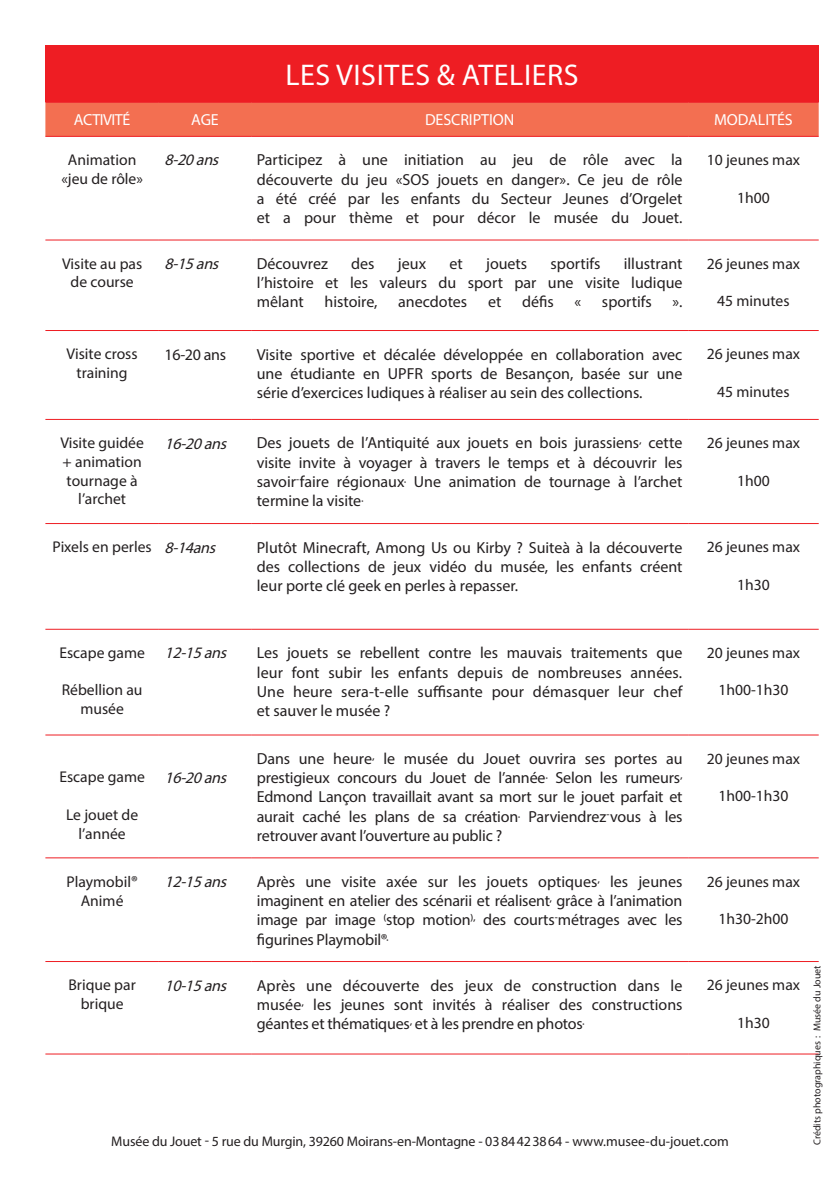
<style>
.page{position:relative;width:840px;height:1191px;background:#fff}
.page>*{position:absolute;margin:0;border:0;box-sizing:border-box;transform-origin:0 0}
.t1{font:30px "Myriad Pro";letter-spacing:.02em;color:#fff}
._01{font:16px/19.2px "Myriad Pro";color:#231f20;text-align:justify}
.t2{font:italic 16px "Myriad Pro";color:#231f20}
.t3{font:16px "Myriad Pro";letter-spacing:-.005em;color:#fff}
.t4{font:16px "Myriad Pro";letter-spacing:-.03em;color:#fff}
.TABLEAU-titre_et_mod{font:15.6px/18.8px "Myriad Pro";color:#231f20;text-align:center}
._05{font:15.6px/18.8px "Myriad Pro";color:#231f20;text-align:center}
.t5{font:14px "Myriad Pro";letter-spacing:-.01em;color:#231f20}
.t6{font:10px "Myriad Pro";color:#231f20}
.s1{font-size:16px}
</style>
<div class="page">
<div style="left:45px;top:46px;width:773px;height:56px;background:#ee1d23"></div>
<div style="left:45px;top:103px;width:773px;height:33px;background:#f36f51"></div>
<hr style="left:45px;top:45px;width:114px;height:1px;background:#ee1d23">
<hr style="left:159px;top:45px;width:92px;height:1px;background:#ee1d23">
<hr style="left:251px;top:45px;width:436px;height:1px;background:#ee1d23">
<hr style="left:687px;top:45px;width:131px;height:1px;background:#ee1d23">
<hr style="left:45px;top:102px;width:114px;height:1px;background:#ee1d23">
<hr style="left:159px;top:102px;width:92px;height:1px;background:#ee1d23">
<hr style="left:251px;top:102px;width:436px;height:1px;background:#ee1d23">
<hr style="left:687px;top:102px;width:131px;height:1px;background:#ee1d23">
<hr style="left:45px;top:136px;width:114px;height:1px;background:#ee1d23">
<hr style="left:159px;top:136px;width:92px;height:1px;background:#ee1d23">
<hr style="left:251px;top:136px;width:436px;height:1px;background:#ee1d23">
<hr style="left:687px;top:136px;width:131px;height:1px;background:#ee1d23">
<hr style="left:45px;top:239px;width:114px;height:1px;background:#ee1d23">
<hr style="left:159px;top:239px;width:92px;height:1px;background:#ee1d23">
<hr style="left:251px;top:239px;width:436px;height:1px;background:#ee1d23">
<hr style="left:687px;top:239px;width:131px;height:1px;background:#ee1d23">
<hr style="left:45px;top:330px;width:114px;height:1px;background:#ee1d23">
<hr style="left:159px;top:330px;width:92px;height:1px;background:#ee1d23">
<hr style="left:251px;top:330px;width:436px;height:1px;background:#ee1d23">
<hr style="left:687px;top:330px;width:131px;height:1px;background:#ee1d23">
<hr style="left:45px;top:419px;width:114px;height:1px;background:#ee1d23">
<hr style="left:159px;top:419px;width:92px;height:1px;background:#ee1d23">
<hr style="left:251px;top:419px;width:436px;height:1px;background:#ee1d23">
<hr style="left:687px;top:419px;width:131px;height:1px;background:#ee1d23">
<hr style="left:45px;top:523px;width:114px;height:1px;background:#ee1d23">
<hr style="left:159px;top:523px;width:92px;height:1px;background:#ee1d23">
<hr style="left:251px;top:523px;width:436px;height:1px;background:#ee1d23">
<hr style="left:687px;top:523px;width:131px;height:1px;background:#ee1d23">
<hr style="left:45px;top:629px;width:114px;height:1px;background:#ee1d23">
<hr style="left:159px;top:629px;width:92px;height:1px;background:#ee1d23">
<hr style="left:251px;top:629px;width:436px;height:1px;background:#ee1d23">
<hr style="left:687px;top:629px;width:131px;height:1px;background:#ee1d23">
<hr style="left:45px;top:734px;width:114px;height:1px;background:#ee1d23">
<hr style="left:159px;top:734px;width:92px;height:1px;background:#ee1d23">
<hr style="left:251px;top:734px;width:436px;height:1px;background:#ee1d23">
<hr style="left:687px;top:734px;width:131px;height:1px;background:#ee1d23">
<hr style="left:45px;top:857px;width:114px;height:1px;background:#ee1d23">
<hr style="left:159px;top:857px;width:92px;height:1px;background:#ee1d23">
<hr style="left:251px;top:857px;width:436px;height:1px;background:#ee1d23">
<hr style="left:687px;top:857px;width:131px;height:1px;background:#ee1d23">
<hr style="left:45px;top:961px;width:114px;height:1px;background:#ee1d23">
<hr style="left:159px;top:961px;width:92px;height:1px;background:#ee1d23">
<hr style="left:251px;top:961px;width:436px;height:1px;background:#ee1d23">
<hr style="left:687px;top:961px;width:131px;height:1px;background:#ee1d23">
<hr style="left:45px;top:1053px;width:114px;height:1px;background:#ee1d23">
<hr style="left:159px;top:1053px;width:92px;height:1px;background:#ee1d23">
<hr style="left:251px;top:1053px;width:436px;height:1px;background:#ee1d23">
<hr style="left:687px;top:1053px;width:131px;height:1px;background:#ee1d23">
<p class="t1" style="left:285px;top:57px;width:295px">LES VISITES &amp; ATELIERS</p>
<p class="t4" style="left:74px;top:110px;width:58px">ACTIVITÉ</p>
<p class="t3" style="left:191px;top:110px;width:29px">AGE</p>
<p class="t3" style="left:425px;top:110px;width:91px">DESCRIPTION</p>
<p class="t3" style="left:713px;top:110px;width:80px">MODALITÉS</p>
<p class="TABLEAU-titre_et_mod" style="left:68px;top:150px;width:70px">Animation</p>
<p class="TABLEAU-titre_et_mod" style="left:61px;top:169px;width:83px">«jeu de rôle»</p>
<p class="t2" style="left:164px;top:150px;width:60px">8-20ans</p>
<p class="_01" style="left:257px;top:150px;width:427px">Participez à une initiation au jeu de rôle avec la découverte du jeu «SOS jouets en danger». Ce jeu de rôle a été créé par les enfants du Secteur Jeunes d’Orgelet et a pour thème et pour décor le musée du Jouet.</p>
<p class="TABLEAU-titre_et_mod" style="left:706px;top:150px;width:95px">10 jeunes max</p>
<p class="TABLEAU-titre_et_mod" style="left:736px;top:188px;width:34px">1h00</p>
<p class="TABLEAU-titre_et_mod" style="left:62px;top:254px;width:82px">Visite au pas de course</p>
<p class="t2" style="left:164px;top:254px;width:60px">8-15ans</p>
<p class="_01" style="left:257px;top:254px;width:73px">Découvrez</p>
<p class="_01" style="left:351px;top:254px;width:25px">des</p>
<p class="_01" style="left:398px;top:254px;width:30px">jeux</p>
<p class="_01" style="left:449px;top:254px;width:15px">et</p>
<p class="_01" style="left:486px;top:254px;width:43px">jouets</p>
<p class="_01" style="left:550px;top:254px;width:51px">sportifs</p>
<p class="_01" style="left:257px;top:254px;width:427px;text-indent:367px">illustrant l’histoire et les valeurs du sport par une visite ludique mêlant</p>
<p class="_01" style="left:324px;top:292px;width:54px">histoire,</p>
<p class="_01" style="left:398px;top:292px;width:71px">anecdotes</p>
<p class="_01" style="left:487px;top:292px;width:15px">et</p>
<p class="_01" style="left:521px;top:292px;width:33px">défis</p>
<p class="_01" style="left:574px;top:292px;width:8px">«</p>
<p class="_01" style="left:601px;top:292px;width:51px">sportifs</p>
<p class="_01" style="left:672px;top:292px;width:12px">».</p>
<p class="TABLEAU-titre_et_mod" style="left:706px;top:254px;width:95px">26 jeunes max</p>
<p class="TABLEAU-titre_et_mod" style="left:716px;top:291px;width:74px">45 minutes</p>
<p class="TABLEAU-titre_et_mod" style="left:67px;top:344px;width:72px">Visite cross training</p>
<p class="_01" style="left:164px;top:344px;width:63px">16-20 ans</p>
<p class="_01" style="left:257px;top:344px;width:427px">Visite sportive et décalée développée en collaboration avec une étudiante en UPFR sports de Besançon, basée sur une série d’exercices ludiques à réaliser au sein des collections.</p>
<p class="TABLEAU-titre_et_mod" style="left:706px;top:344px;width:95px">26 jeunes max</p>
<p class="TABLEAU-titre_et_mod" style="left:716px;top:382px;width:74px">45 minutes</p>
<p class="TABLEAU-titre_et_mod" style="left:60px;top:433px;width:85px">Visite guidée + animation tournage à l’archet</p>
<p class="t2" style="left:164px;top:433px;width:68px">16-20ans</p>
<p class="_01" style="left:257px;top:433px;width:427px">Des jouets de l’Antiquité aux jouets en bois jurassiens, cette visite invite à voyager à travers le temps et à découvrir les savoir-faire régionaux. Une animation de tournage à l’archet termine la visite.</p>
<p class="TABLEAU-titre_et_mod" style="left:706px;top:433px;width:95px">26 jeunes max</p>
<p class="TABLEAU-titre_et_mod" style="left:736px;top:471px;width:34px">1h00</p>
<p class="TABLEAU-titre_et_mod" style="left:53px;top:537px;width:100px">Pixels en perles</p>
<p class="t2" style="left:164px;top:537px;width:57px">8-14ans</p>
<p class="_01" style="left:257px;top:537px;width:427px">Plutôt Minecraft, Among Us ou Kirby ? Suiteà à la découverte des collections de jeux vidéo du musée, les enfants créent leur porte clé geek en perles à repasser.</p>
<p class="TABLEAU-titre_et_mod" style="left:706px;top:537px;width:95px">26 jeunes max</p>
<p class="TABLEAU-titre_et_mod" style="left:736px;top:575px;width:34px">1h30</p>
<p class="TABLEAU-titre_et_mod" style="left:59px;top:643px;width:87px">Escape game</p>
<p class="TABLEAU-titre_et_mod" style="left:62px;top:680px;width:82px">Rébellion au musée</p>
<p class="t2" style="left:164px;top:643px;width:68px">12-15ans</p>
<p class="_01" style="left:257px;top:643px;width:427px">Les jouets se rebellent contre les mauvais traitements que leur font subir les enfants depuis de nombreuses années.<br>Une heure sera-t-elle suffisante pour démasquer leur chef et sauver le musée ?</p>
<p class="TABLEAU-titre_et_mod" style="left:706px;top:643px;width:95px">20 jeunes max</p>
<p class="TABLEAU-titre_et_mod" style="left:718px;top:680px;width:72px">1h00-1h30</p>
<p class="TABLEAU-titre_et_mod" style="left:59px;top:767px;width:87px">Escape game</p>
<p class="TABLEAU-titre_et_mod" style="left:66px;top:805px;width:74px">Le jouet de l’année</p>
<p class="t2" style="left:164px;top:768px;width:68px">16-20ans</p>
<p class="_01" style="left:257px;top:749px;width:427px">Dans une heure, le musée du Jouet ouvrira ses portes au prestigieux concours du Jouet de l’année. Selon les rumeurs, Edmond Lançon travaillait avant sa mort sur le jouet parfait et aurait caché les plans de sa création. Parviendrez-vous à les retrouver avant l’ouverture au public ?</p>
<p class="TABLEAU-titre_et_mod" style="left:706px;top:749px;width:95px">20 jeunes max</p>
<p class="TABLEAU-titre_et_mod" style="left:718px;top:786px;width:72px">1h00-1h30</p>
<p class="_05" style="left:66px;top:872px;width:73px">Playmobil<span class="s1">®<br></span>Animé</p>
<p class="t2" style="left:164px;top:871px;width:68px">12-15ans</p>
<p class="_01" style="left:257px;top:871px;width:427px">Après une visite axée sur les jouets optiques, les jeunes imaginent en atelier des scénarii et réalisent, grâce à l’animation image par image (stop motion), des courts-métrages avec les figurines Playmobil®.</p>
<p class="TABLEAU-titre_et_mod" style="left:706px;top:871px;width:95px">26 jeunes max</p>
<p class="TABLEAU-titre_et_mod" style="left:718px;top:909px;width:72px">1h30-2h00</p>
<p class="TABLEAU-titre_et_mod" style="left:68px;top:975px;width:69px">Brique par brique</p>
<p class="t2" style="left:164px;top:975px;width:68px">10-15ans</p>
<p class="_01" style="left:257px;top:975px;width:427px">Après une découverte des jeux de construction dans le musée, les jeunes sont invités à réaliser des constructions géantes et thématiques, et à les prendre en photos.</p>
<p class="TABLEAU-titre_et_mod" style="left:706px;top:975px;width:95px">26 jeunes max</p>
<p class="TABLEAU-titre_et_mod" style="left:736px;top:1012px;width:34px">1h30</p>
<p class="t5" style="left:111px;top:1132px;width:619px">Musée du Jouet - 5 rue du Murgin, 39260 Moirans-en-Montagne - 0384423864 - www.musee-du-jouet.com</p>
<p class="t6" style="left:810px;top:1145px;width:181px;rotate:-90deg">Crédits photographiques : Musée du Jouet</p>
</div>
